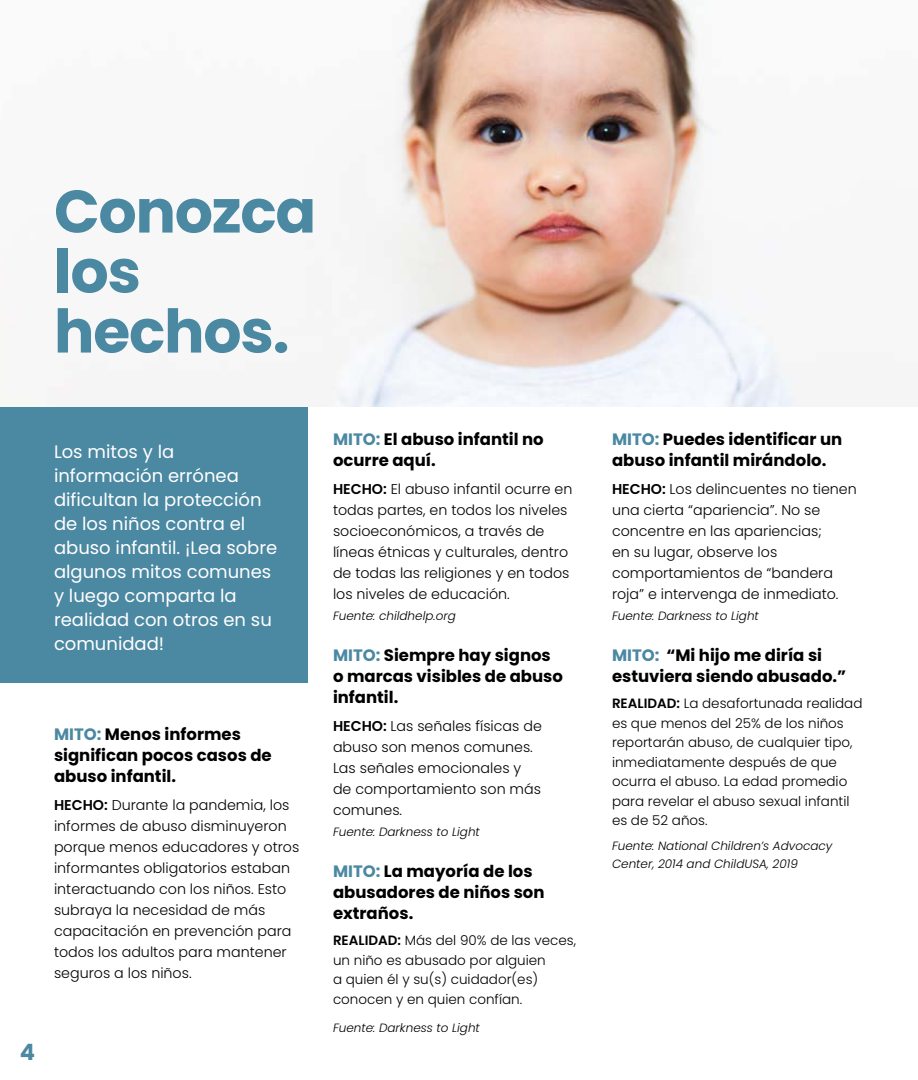
<style>
.page{position:relative;width:918px;height:1080px;background:#fff}
.page>*{position:absolute;margin:0;border:0;box-sizing:border-box;transform-origin:0 0}
.t1{font:700 60px/60px "Poppins";letter-spacing:-.02em;color:#4b88a2}
.t2{font:700 22.5px "Poppins";color:#4b88a2}
.t3{font:18px/24px "Poppins";color:#fff}
.t4{font:700 16.5px/21px "Poppins";color:#000}
.t5{font:300 14.25px/21px "Poppins";color:#000}
.t6{font:300 13.5px/19.5px "Poppins";color:#000}
.t7{font:italic 300 12px/18px "Poppins";color:#000}
.s1{color:#4b88a2}
.s2{font-weight:600}
</style>
<div class="page">
<div style="left:0;top:406px;width:308px;height:277px;background:#4b88a2"></div>
<img style="left:0;top:0;width:799px;height:406px">
<h1 class="t1" style="left:54px;top:182px;width:264px">Conozca los hechos.</h1>
<p class="t3" style="left:54px;top:440px;width:225px">Los mitos y la información errónea dificultan la protección de los niños contra el abuso infantil. ¡Lea sobre algunos mitos comunes y luego comparta la realidad con otros en su comunidad!</p>
<p class="t4" style="left:54px;top:724px;width:219px"><span class="s1">MITO:</span> Menos informes significan pocos casos de abuso infantil.</p>
<p class="t5" style="left:54px;top:794px;width:247px"><span class="s2">HECHO:</span> Durante la pandemia, los informes de abuso disminuyeron porque menos educadores y otros informantes obligatorios estaban interactuando con los niños. Esto subraya la necesidad de más capacitación en prevención para todos los adultos para mantener seguros a los niños.</p>
<h2 class="t2" style="left:20px;top:1039px;width:17px">4</h2>
<p class="t4" style="left:333px;top:429px;width:212px"><span class="s1">MITO:</span> El abuso infantil no ocurre aquí.</p>
<p class="t5" style="left:333px;top:478px;width:241px"><span class="s2">HECHO:</span> El abuso infantil ocurre en todas partes, en todos los niveles socioeconómicos, a través de líneas étnicas y culturales, dentro de todas las religiones y en todos los niveles de educación.</p>
<p class="t7" style="left:333px;top:607px;width:124px">Fuente: childhelp.org</p>
<p class="t4" style="left:333px;top:645px;width:231px"><span class="s1">MITO:</span> Siempre hay signos o marcas visibles de abuso infantil.</p>
<p class="t5" style="left:333px;top:715px;width:210px"><span class="s2">HECHO:</span> Las señales físicas de abuso son menos comunes.<br>Las señales emocionales y de comportamiento son más comunes.</p>
<p class="t7" style="left:333px;top:823px;width:148px">Fuente: Darkness to Light</p>
<p class="t4" style="left:333px;top:861px;width:213px"><span class="s1">MITO:</span> La mayoría de los abusadores de niños son extraños.</p>
<p class="t6" style="left:333px;top:931px;width:245px"><span class="s2">REALIDAD:</span> Más del 90% de las veces, un niño es abusado por alguien<br>a quien él y su(s) cuidador(es) conocen y en quien confían.</p>
<p class="t7" style="left:333px;top:1018px;width:148px">Fuente: Darkness to Light</p>
<p class="t4" style="left:612px;top:429px;width:232px"><span class="s1">MITO:</span> Puedes identificar un abuso infantil mirándolo.</p>
<p class="t5" style="left:612px;top:478px;width:246px"><span class="s2">HECHO:</span> Los delincuentes no tienen una cierta “apariencia”. No se concentre en las apariencias;<br>en su lugar, observe los comportamientos de “bandera roja” e intervenga de inmediato.</p>
<p class="t7" style="left:612px;top:607px;width:148px">Fuente: Darkness to Light</p>
<p class="t4" style="left:612px;top:645px;width:236px"><span class="s1">MITO:</span> “Mi hijo me diría si estuviera siendo abusado.”</p>
<p class="t6" style="left:612px;top:694px;width:252px"><span class="s2">REALIDAD:</span> La desafortunada realidad es que menos del 25% de los niños reportarán abuso, de cualquier tipo, inmediatamente después de que ocurra el abuso. La edad promedio para revelar el abuso sexual infantil es de 52 años.</p>
<p class="t7" style="left:612px;top:837px;width:222px">Fuente: National Children’s Advocacy<br>Center, 2014 and ChildUSA, 2019</p>
</div>
